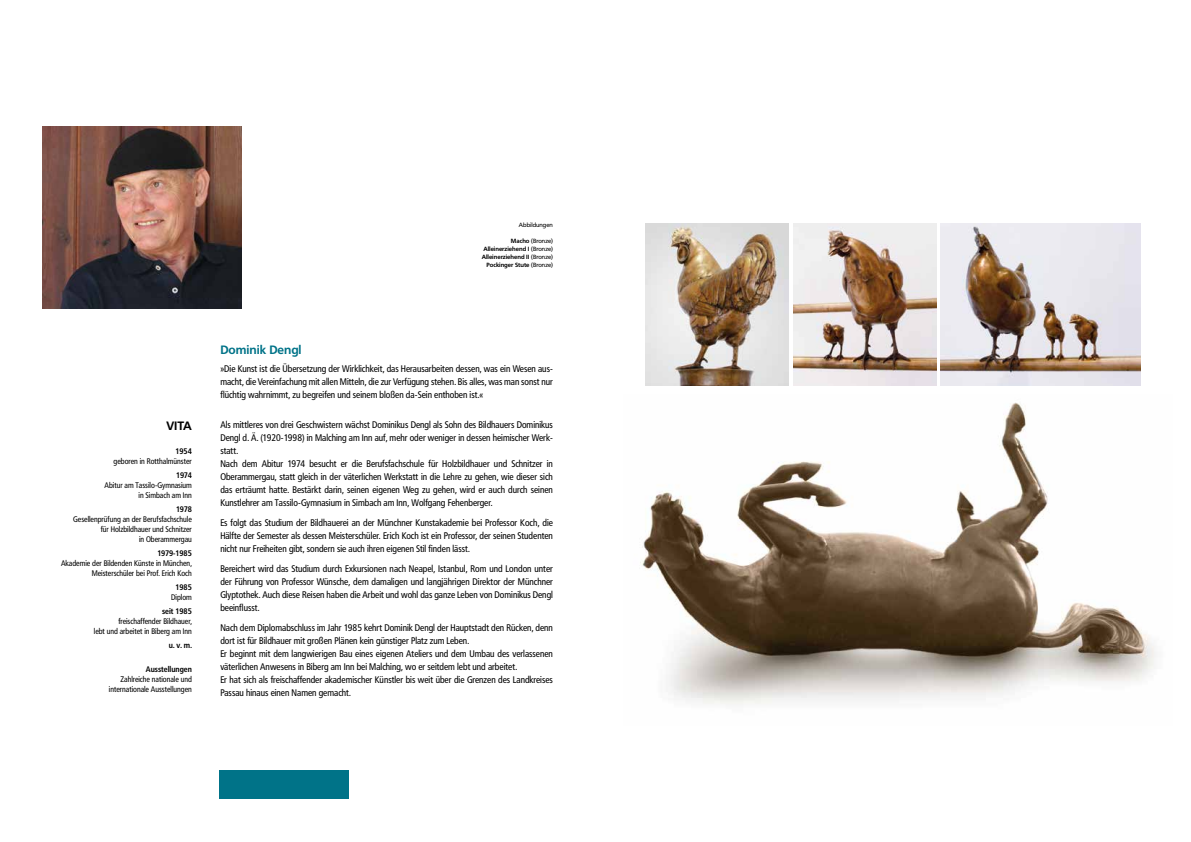
<style>
.page{position:relative;width:1191px;height:842px;background:#fff}
.page>*{position:absolute;margin:0;border:0;box-sizing:border-box;transform-origin:0 0}
.t1{font:700 12px "Frutiger BQ";color:#007388}
.t2{font:700 12px "Frutiger BQ";color:#000}
.t3{font:9.5px/13px "Frutiger Condensed BQ";color:#000;text-align:justify}
.t4{font:8px/10px "Frutiger Condensed BQ";color:#000;text-align:right}
.t5{font:700 8px "Frutiger Condensed BQ";color:#000}
.t6{font:700 8px "Frutiger Condensed BQ";letter-spacing:-.025em;color:#000}
.t7{font:700 6px/8px "Frutiger BQ";color:#000;text-align:right}
.t8{font:6px "Frutiger BQ";color:#000}
.s1{font-weight:400}
</style>
<div class="page">
<img style="left:43px;top:126px;width:198px;height:183px">
<div style="left:219px;top:770px;width:129px;height:29px;background:#007388"></div>
<img style="left:640px;top:402px;width:516px;height:303px">
<img style="left:645px;top:223px;width:143px;height:163px">
<img style="left:793px;top:223px;width:143px;height:163px">
<img style="left:941px;top:223px;width:199px;height:163px">
<p class="t8" style="left:519px;top:222px;width:35px">Abbildungen</p>
<p class="t7" style="left:482px;top:237px;width:73px">Macho <span class="s1">(Bronze)<br></span>Alleinerziehend I <span class="s1">(Bronze)<br></span>Alleinerziehend II <span class="s1">(Bronze)<br></span>Pockinger Stute <span class="s1">(Bronze)</span></p>
<p class="t2" style="left:166px;top:418px;width:27px">VITA</p>
<p class="t5" style="left:176px;top:446px;width:18px">1954</p>
<p class="t4" style="left:114px;top:456px;width:80px">geboren in Rotthalmünster</p>
<p class="t5" style="left:176px;top:470px;width:17px">1974</p>
<p class="t4" style="left:105px;top:480px;width:89px">Abitur am Tassilo-Gymnasium in Simbach am Inn</p>
<p class="t5" style="left:176px;top:504px;width:17px">1978</p>
<p class="t4" style="left:73px;top:514px;width:120px">Gesellenprüfung an der Berufsfachschule für Holzbildhauer und Schnitzer<br>in Oberammergau</p>
<p class="t6" style="left:157px;top:548px;width:36px">1979-1985</p>
<p class="t4" style="left:61px;top:558px;width:132px">Akademie der Bildenden Künste in München,<br>Meisterschüler bei Prof. Erich Koch</p>
<p class="t5" style="left:176px;top:582px;width:18px">1985</p>
<p class="t4" style="left:171px;top:592px;width:22px">Diplom</p>
<p class="t5" style="left:162px;top:606px;width:31px">seit 1985</p>
<p class="t4" style="left:94px;top:616px;width:100px">freischaffender Bildhauer,<br>lebt und arbeitet in Biberg am Inn</p>
<p class="t5" style="left:169px;top:640px;width:25px">u. v. m.</p>
<p class="t5" style="left:146px;top:664px;width:47px">Ausstellungen</p>
<p class="t4" style="left:109px;top:674px;width:85px">Zahlreiche nationale und internationale Ausstellungen</p>
<p class="t1" style="left:220px;top:342px;width:83px">Dominik Dengl</p>
<p class="t3" style="left:220px;top:362px;width:334px">»Die Kunst ist die Übersetzung der Wirklichkeit, das Herausarbeiten dessen, was ein Wesen aus&shy;macht, die Vereinfachung mit allen Mitteln, die zur Verfügung stehen. Bis alles, was man sonst nur flüchtig wahrnimmt, zu begreifen und seinem bloßen da-Sein enthoben ist.«</p>
<p class="t3" style="left:220px;top:418px;width:334px;text-align:left">Als mittleres von drei Geschwistern wächst Dominikus Dengl als Sohn des Bildhauers Dominikus Dengl d. Ä. (1920-1998) in Malching am Inn auf, mehr oder weniger in dessen heimischer Werk&shy;statt.<br>Nach dem Abitur 1974 besucht er die Berufsfachschule für Holzbildhauer und Schnitzer in Oberammergau, statt gleich in der väterlichen Werkstatt in die Lehre zu gehen, wie dieser sich das erträumt hatte. Bestärkt darin, seinen eigenen Weg zu gehen, wird er auch durch seinen Kunstlehrer am Tassilo-Gymnasium in Simbach am Inn, Wolfgang Fehenberger.</p>
<p class="t3" style="left:220px;top:516px;width:334px">Es folgt das Studium der Bildhauerei an der Münchner Kunstakademie bei Professor Koch, die Hälfte der Semester als dessen Meisterschüler. Erich Koch ist ein Professor, der seinen Studenten nicht nur Freiheiten gibt, sondern sie auch ihren eigenen Stil finden lässt.</p>
<p class="t3" style="left:220px;top:562px;width:334px">Bereichert wird das Studium durch Exkursionen nach Neapel, Istanbul, Rom und London unter der Führung von Professor Wünsche, dem damaligen und langjährigen Direktor der Münchner Glyptothek. Auch diese Reisen haben die Arbeit und wohl das ganze Leben von Dominikus Dengl beeinflusst.</p>
<p class="t3" style="left:220px;top:621px;width:334px;text-align:left">Nach dem Diplomabschluss im Jahr 1985 kehrt Dominik Dengl der Hauptstadt den Rücken, denn dort ist für Bildhauer mit großen Plänen kein günstiger Platz zum Leben.<br>Er beginnt mit dem langwierigen Bau eines eigenen Ateliers und dem Umbau des verlassenen väterlichen Anwesens in Biberg am Inn bei Malching, wo er seitdem lebt und arbeitet.<br>Er hat sich als freischaffender akademischer Künstler bis weit über die Grenzen des Landkreises Passau hinaus einen Namen gemacht.</p>
</div>
